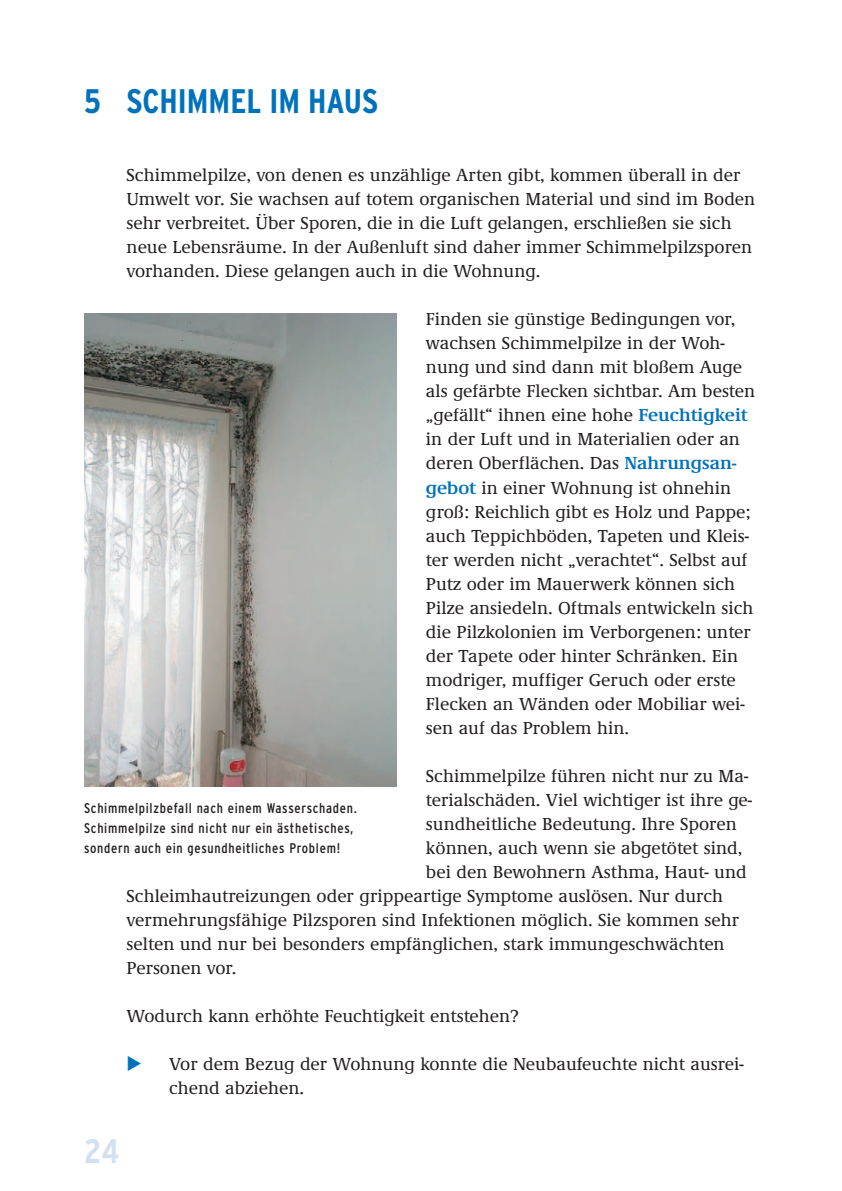
<style>
.page{position:relative;width:842px;height:1191px;background:#fff}
.page>*{position:absolute;margin:0;border:0;box-sizing:border-box;transform-origin:0 0}
.t1{font:700 condensed 34px "Interstate";color:#0072bc}
.t2{font:700 condensed 34px "Interstate";color:#d4e0f1}
.t3{font:500 18px/24px "Demos EF";color:#231f20}
.t4{font:condensed 14px/20px "Interstate";letter-spacing:.05em;color:#231f20}
.s1{font-weight:600;color:#0072bc}
</style>
<div class="page">
<img style="left:84px;top:313px;width:313px;height:473px">
<h1 class="t1" style="left:84px;top:87px;width:296px">5 SCHIMMEL IM HAUS</h1>
<p class="t3" style="left:127px;top:165px;width:630px">Schimmelpilze, von denen es unzählige Arten gibt, kommen überall in der Umwelt vor. Sie wachsen auf totem organischen Material und sind im Boden sehr verbreitet. Über Sporen, die in die Luft gelangen, erschließen sie sich neue Lebensräume. In der Außenluft sind daher immer Schimmelpilzsporen vorhanden. Diese gelangen auch in die Wohnung.</p>
<p class="t3" style="left:426px;top:309px;width:331px">Finden sie günstige Bedingungen vor, wachsen Schimmelpilze in der Woh&shy;nung und sind dann mit bloßem Auge als gefärbte Flecken sichtbar. Am besten „gefällt“ ihnen eine hohe <span class="s1">Feuchtigkeit </span>in der Luft und in Materialien oder an deren Oberflächen. Das <span class="s1">Nahrungsan&shy;gebot</span> in einer Wohnung ist ohnehin groß: Reichlich gibt es Holz und Pappe; auch Teppichböden, Tapeten und Kleis&shy;ter werden nicht „verachtet“. Selbst auf Putz oder im Mauerwerk können sich Pilze ansiedeln. Oftmals entwickeln sich die Pilzkolonien im Verborgenen: unter der Tapete oder hinter Schränken. Ein modriger, muffiger Geruch oder erste Flecken an Wänden oder Mobiliar wei&shy;sen auf das Problem hin.</p>
<p class="t3" style="left:426px;top:765px;width:324px">Schimmelpilze führen nicht nur zu Ma-</p>
<p class="t3" style="left:426px;top:789px;width:328px">terialschäden. Viel wichtiger ist ihre ge-</p>
<p class="t3" style="left:426px;top:813px;width:312px">sundheitliche Bedeutung. Ihre Sporen</p>
<p class="t3" style="left:426px;top:837px;width:318px">können, auch wenn sie abgetötet sind,</p>
<p class="t3" style="left:426px;top:861px;width:322px">bei den Bewohnern Asthma, Haut- und</p>
<p class="t3" style="left:127px;top:885px;width:598px">Schleimhautreizungen oder grippeartige Symptome auslösen. Nur durch</p>
<p class="t3" style="left:127px;top:909px;width:614px">vermehrungsfähige Pilzsporen sind Infektionen möglich. Sie kommen sehr</p>
<p class="t3" style="left:127px;top:933px;width:600px">selten und nur bei besonders empfänglichen, stark immungeschwächten</p>
<p class="t3" style="left:127px;top:957px;width:111px">Personen vor.</p>
<p class="t3" style="left:127px;top:1005px;width:394px">Wodurch kann erhöhte Feuchtigkeit entstehen?</p>
<p class="t3" style="left:169px;top:1053px;width:576px">Vor dem Bezug der Wohnung konnte die Neubaufeuchte nicht ausrei&shy;chend abziehen.</p>
<p class="t4" style="left:84px;top:799px;width:274px">Schimmelpilzbefall nach einem Wasserschaden.<br>Schimmelpilze sind nicht nur ein ästhetisches, sondern auch ein gesundheitliches Problem!</p>
<h1 class="t2" style="left:84px;top:1137px;width:37px">24</h1>
</div>
